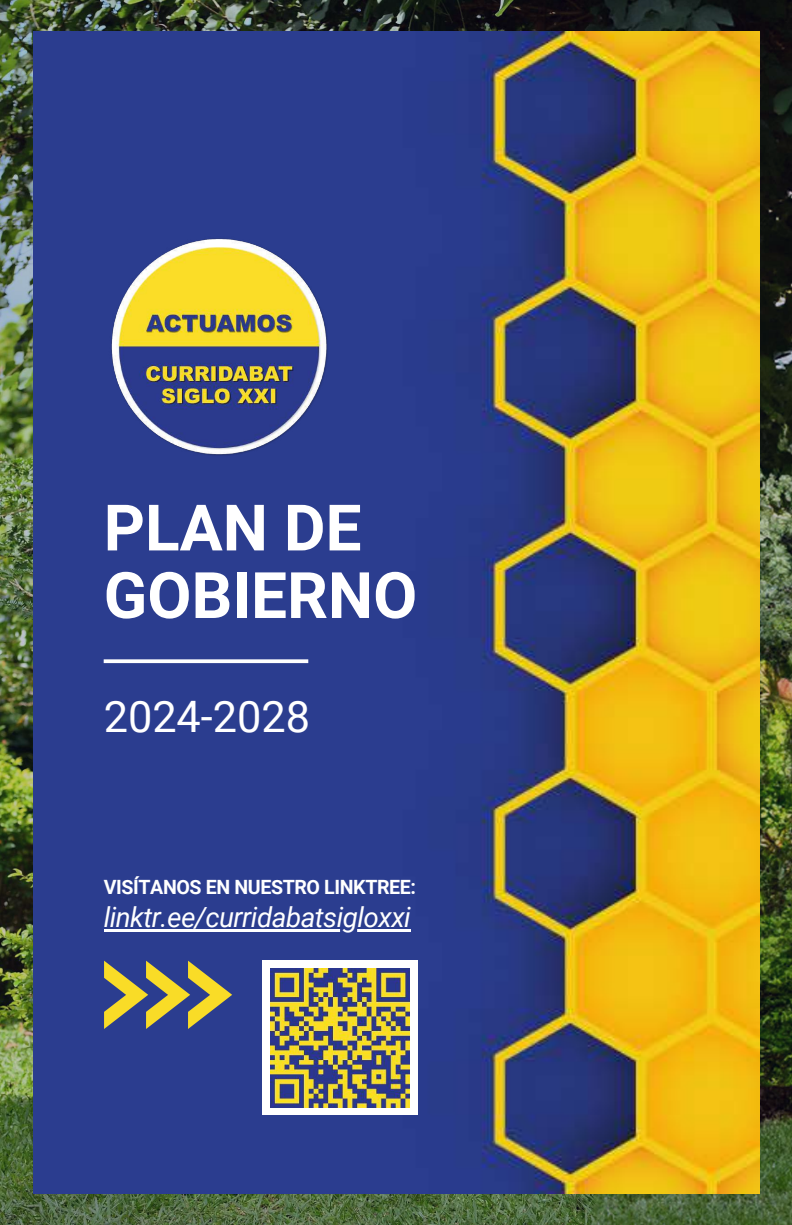
<style>
.page{position:relative;width:792px;height:1225px;background:#fff}
.page>*{position:absolute;margin:0;border:0;box-sizing:border-box;transform-origin:0 0}
.t1{font:700 64px/67.5px "Roboto";color:#fff}
.t2{font:43.3px "Roboto";color:#fff}
.t3{font:italic 27.7px "Roboto";letter-spacing:-.02em;color:#fff}
.t4{font:700 19.6px "Roboto";letter-spacing:-.02em;color:#fff}
</style>
<div class="page">
<img style="left:0;top:0;width:792px;height:1224px">
<img style="left:33px;top:31px;width:726px;height:1161px">
<img style="left:104px;top:233px;width:229px;height:228px">
<svg style="left:104px;top:659px;width:204px;height:4px"></svg>
<div style="left:262px;top:960px;width:155px;height:154px;background:#fff"></div>
<img style="left:270px;top:968px;width:139px;height:138px">
<svg style="left:104px;top:960px;width:128px;height:68px;background:#7c7b65"></svg>
<hr style="left:104px;top:928px;width:306px;height:3px;background:#fff">
<h1 class="t1" style="left:104px;top:494px;width:315px">PLAN DE<br>GOBIERNO</h1>
<h2 class="t2" style="left:104px;top:691px;width:208px">2024-2028</h2>
<p class="t4" style="left:104px;top:875px;width:314px">VISÍTANOS EN NUESTRO LINKTREE:</p>
<p class="t3" style="left:104px;top:901px;width:309px">linktr.ee/curridabatsigloxxi</p>
</div>
